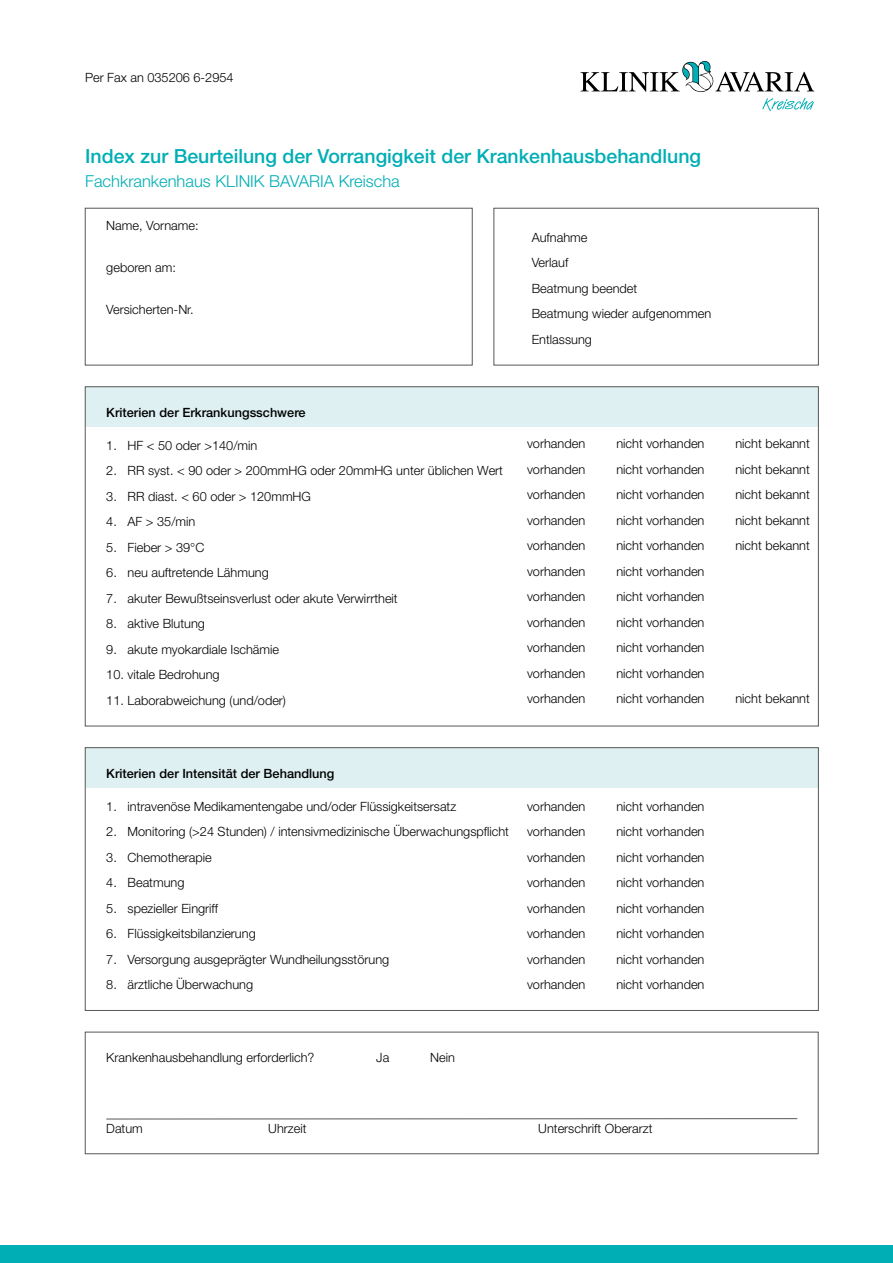
<style>
.page{position:relative;width:893px;height:1263px;background:#fff}
.page>*{position:absolute;margin:0;border:0;box-sizing:border-box;transform-origin:0 0}
.t1{font:500 19.5px "Helvetica Neue LT Std";color:#00aeb5}
.t2{font:300 16.5px "Helvetica Neue LT Std";color:#00aeb5}
.t3{font:300 12.75px/25.5px "Helvetica Neue LT Std";color:#000}
.t4{font:500 12.75px "Helvetica Neue LT Std";color:#000}
</style>
<div class="page">
<div style="left:85px;top:747px;width:734px;height:40px;background:#dff0f2"></div>
<div style="left:85px;top:387px;width:734px;height:40px;background:#dff0f2"></div>
<svg style="left:762px;top:98px;width:52px;height:13px"></svg>
<svg style="left:580px;top:61px;width:234px;height:31px"></svg>
<div style="left:85px;top:1032px;width:733px;height:122px;border:1px solid #575756"></div>
<div style="left:85px;top:747px;width:734px;height:264px;border:1px solid #575756"></div>
<div style="left:0;top:1246px;width:893px;height:17px;background:#00aeb5"></div>
<hr style="left:106px;top:1118px;width:691px;height:1px;background:#575756">
<div style="left:85px;top:208px;width:387px;height:157px;border:1px solid #575756"></div>
<div style="left:494px;top:208px;width:325px;height:157px;border:1px solid #575756"></div>
<p class="t3" style="left:85px;top:65px;width:150px">Per Fax an 035206 6-2954</p>
<h1 class="t1" style="left:85px;top:144px;width:617px">Index zur Beurteilung der Vorrangigkeit der Krankenhausbehandlung</h1>
<p class="t2" style="left:85px;top:171px;width:316px">Fachkrankenhaus KLINIK BAVARIA Kreischa</p>
<p class="t3" style="left:106px;top:212px;width:94px">Name, Vorname:</p>
<p class="t3" style="left:106px;top:254px;width:71px">geboren am:</p>
<p class="t3" style="left:106px;top:296px;width:89px">Versicherten-Nr.</p>
<p class="t3" style="left:532px;top:224px;width:181px">Aufnahme<br>Verlauf<br>Beatmung beendet<br>Beatmung wieder aufgenommen<br>Entlassung</p>
<p class="t4" style="left:106px;top:405px;width:201px">Kriterien der Erkrankungsschwere</p>
<p class="t3" style="left:106px;top:432px;width:153px">1. HF &lt; 50 oder &gt;140/min</p>
<p class="t3" style="left:106px;top:458px;width:398px">2. RR syst. &lt; 90 oder &gt; 200mmHG oder 20mmHG unter üblichen Wert</p>
<p class="t3" style="left:106px;top:483px;width:206px">3. RR diast. &lt; 60 oder &gt; 120mmHG</p>
<p class="t3" style="left:106px;top:509px;width:91px">4. AF &gt; 35/min</p>
<p class="t3" style="left:106px;top:534px;width:100px">5. Fieber &gt; 39°C</p>
<p class="t3" style="left:106px;top:560px;width:164px">6. neu auftretende Lähmung</p>
<p class="t3" style="left:106px;top:585px;width:293px">7. akuter Bewußtseinsverlust oder akute Verwirrtheit</p>
<p class="t3" style="left:106px;top:611px;width:100px">8. aktive Blutung</p>
<p class="t3" style="left:106px;top:636px;width:174px">9. akute myokardiale Ischämie</p>
<p class="t3" style="left:106px;top:662px;width:115px">10. vitale Bedrohung</p>
<p class="t3" style="left:106px;top:687px;width:181px">11. Laborabweichung (und/oder)</p>
<p class="t3" style="left:527px;top:431px;width:60px">vorhanden</p>
<p class="t3" style="left:616px;top:431px;width:90px">nicht vorhanden</p>
<p class="t3" style="left:735px;top:431px;width:76px">nicht bekannt</p>
<p class="t3" style="left:527px;top:456px;width:60px">vorhanden</p>
<p class="t3" style="left:616px;top:456px;width:90px">nicht vorhanden</p>
<p class="t3" style="left:735px;top:456px;width:76px">nicht bekannt</p>
<p class="t3" style="left:527px;top:482px;width:60px">vorhanden</p>
<p class="t3" style="left:616px;top:482px;width:90px">nicht vorhanden</p>
<p class="t3" style="left:735px;top:482px;width:76px">nicht bekannt</p>
<p class="t3" style="left:527px;top:507px;width:60px">vorhanden</p>
<p class="t3" style="left:616px;top:507px;width:90px">nicht vorhanden</p>
<p class="t3" style="left:735px;top:507px;width:76px">nicht bekannt</p>
<p class="t3" style="left:527px;top:533px;width:60px">vorhanden</p>
<p class="t3" style="left:616px;top:533px;width:90px">nicht vorhanden</p>
<p class="t3" style="left:735px;top:533px;width:76px">nicht bekannt</p>
<p class="t3" style="left:527px;top:558px;width:60px">vorhanden</p>
<p class="t3" style="left:616px;top:558px;width:90px">nicht vorhanden</p>
<p class="t3" style="left:527px;top:584px;width:60px">vorhanden</p>
<p class="t3" style="left:616px;top:584px;width:90px">nicht vorhanden</p>
<p class="t3" style="left:527px;top:609px;width:60px">vorhanden</p>
<p class="t3" style="left:616px;top:609px;width:90px">nicht vorhanden</p>
<p class="t3" style="left:527px;top:635px;width:60px">vorhanden</p>
<p class="t3" style="left:616px;top:635px;width:90px">nicht vorhanden</p>
<p class="t3" style="left:527px;top:660px;width:60px">vorhanden</p>
<p class="t3" style="left:616px;top:660px;width:90px">nicht vorhanden</p>
<p class="t3" style="left:527px;top:686px;width:60px">vorhanden</p>
<p class="t3" style="left:616px;top:686px;width:90px">nicht vorhanden</p>
<p class="t3" style="left:735px;top:686px;width:76px">nicht bekannt</p>
<p class="t4" style="left:106px;top:766px;width:230px">Kriterien der Intensität der Behandlung</p>
<p class="t3" style="left:106px;top:793px;width:351px">1. intravenöse Medikamentengabe und/oder Flüssigkeitsersatz</p>
<p class="t3" style="left:106px;top:819px;width:404px">2. Monitoring (&gt;24 Stunden) / intensivmedizinische Überwachungspflicht</p>
<p class="t3" style="left:106px;top:844px;width:107px">3. Chemotherapie</p>
<p class="t3" style="left:106px;top:870px;width:80px">4. Beatmung</p>
<p class="t3" style="left:106px;top:895px;width:113px">5. spezieller Eingriff</p>
<p class="t3" style="left:106px;top:921px;width:151px">6. Flüssigkeitsbilanzierung</p>
<p class="t3" style="left:106px;top:946px;width:284px">7. Versorgung ausgeprägter Wundheilungsstörung</p>
<p class="t3" style="left:106px;top:972px;width:148px">8. ärztliche Überwachung</p>
<p class="t3" style="left:527px;top:793px;width:60px">vorhanden</p>
<p class="t3" style="left:616px;top:793px;width:90px">nicht vorhanden</p>
<p class="t3" style="left:527px;top:819px;width:60px">vorhanden</p>
<p class="t3" style="left:616px;top:819px;width:90px">nicht vorhanden</p>
<p class="t3" style="left:527px;top:844px;width:60px">vorhanden</p>
<p class="t3" style="left:616px;top:844px;width:90px">nicht vorhanden</p>
<p class="t3" style="left:527px;top:870px;width:60px">vorhanden</p>
<p class="t3" style="left:616px;top:870px;width:90px">nicht vorhanden</p>
<p class="t3" style="left:527px;top:895px;width:60px">vorhanden</p>
<p class="t3" style="left:616px;top:895px;width:90px">nicht vorhanden</p>
<p class="t3" style="left:527px;top:921px;width:60px">vorhanden</p>
<p class="t3" style="left:616px;top:921px;width:90px">nicht vorhanden</p>
<p class="t3" style="left:527px;top:946px;width:60px">vorhanden</p>
<p class="t3" style="left:616px;top:946px;width:90px">nicht vorhanden</p>
<p class="t3" style="left:527px;top:972px;width:60px">vorhanden</p>
<p class="t3" style="left:616px;top:972px;width:90px">nicht vorhanden</p>
<p class="t3" style="left:106px;top:1045px;width:210px">Krankenhausbehandlung erforderlich?</p>
<p class="t3" style="left:376px;top:1045px;width:14px">Ja</p>
<p class="t3" style="left:430px;top:1045px;width:26px">Nein</p>
<p class="t3" style="left:106px;top:1115px;width:38px">Datum</p>
<p class="t3" style="left:268px;top:1115px;width:40px">Uhrzeit</p>
<p class="t3" style="left:538px;top:1115px;width:116px">Unterschrift Oberarzt</p>
</div>
